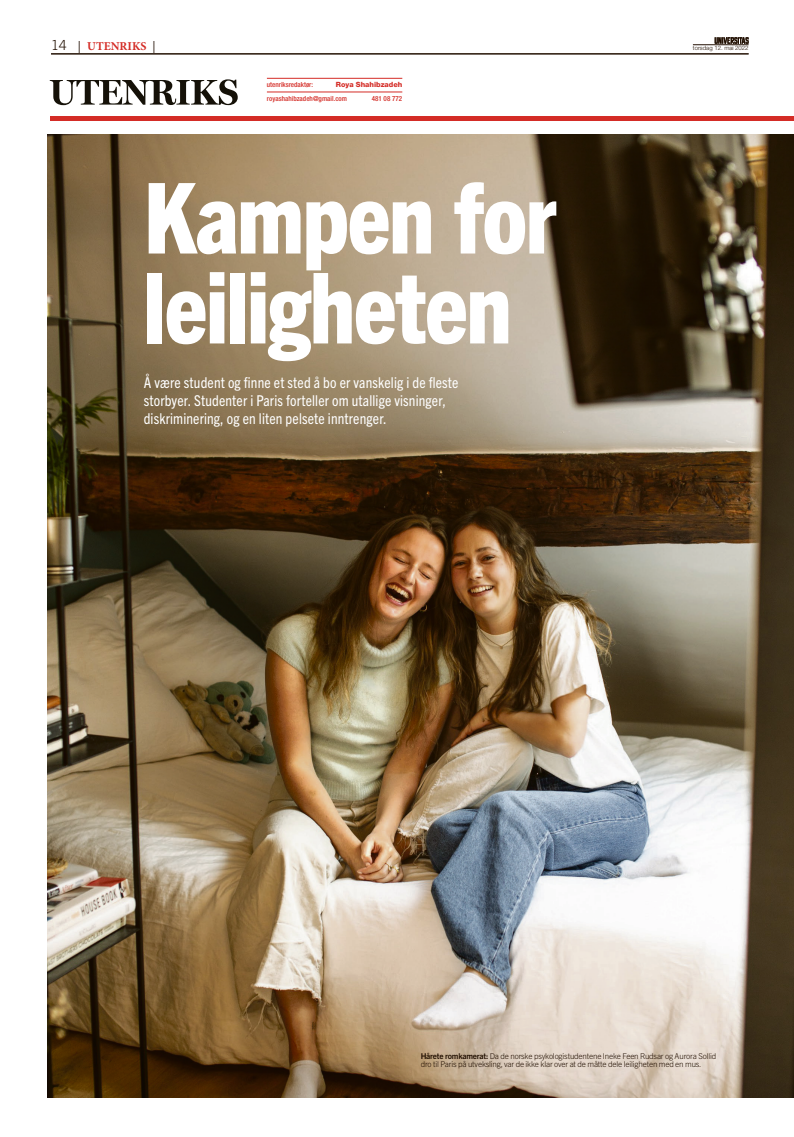
<style>
.page{position:relative;width:794px;height:1137px;background:#fff}
.page>*{position:absolute;margin:0;border:0;box-sizing:border-box;transform-origin:0 0}
.t1{font:800 condensed 98.1px/89.9px "Trade Gothic Next LT Pro";letter-spacing:-.015em;color:#fff}
.t2{font:condensed 15px/18px "Trade Gothic Next LT Pro";letter-spacing:.01em;color:#fff}
.t3{font:700 12px "Minion Pro";color:#d42c26}
.t4{font:300 8px/7.5px "Trade Gothic Next LT Pro";letter-spacing:-.02em;color:#200e00}
.t5{font:800 7.2px "Helvetica Neue LT Std";color:#d42c26}
.t6{font:500 condensed 7px "Helvetica Neue LT Std";letter-spacing:.005em;color:#d42c26}
.t7{font:300 6px "Helvetica Neue LT Std";color:#200e00}
.s1{font-family:"Trade Gothic Next LT Pro";font-weight:300;font-size:14px;color:#200e00}
.s2{font-weight:400;color:#200e00}
.s3{font-weight:700}
</style>
<div class="page">
<hr style="left:51px;top:54px;width:697px;height:1px;background:#200e00">
<svg style="left:50px;top:79px;width:188px;height:26px"></svg>
<img style="left:47px;top:134px;width:747px;height:963px">
<hr style="left:50px;top:116px;width:744px;height:4px;background:#d42c26">
<hr style="left:693px;top:45px;width:55px;height:1px;background:#200e00">
<svg style="left:714px;top:37px;width:34px;height:7px"></svg>
<hr style="left:267px;top:78px;width:135px;height:1px;background:#d42c26">
<hr style="left:267px;top:92px;width:135px;height:1px;background:#d42c26">
<h3 class="t3" style="left:51px;top:38px;width:106px"><span class="s1">14</span> <span class="s2">|</span> UTENRIKS <span class="s2">|</span></h3>
<p class="t7" style="left:693px;top:44px;width:57px">torsdag 12. mai 2022</p>
<p class="t6" style="left:267px;top:81px;width:48px">utenriksredaktør:</p>
<p class="t5" style="left:336px;top:80px;width:68px">Roya Shahibzadeh</p>
<p class="t6" style="left:267px;top:94px;width:82px">royashahibzadeh@gmail.com</p>
<p class="t6" style="left:372px;top:94px;width:32px">481 08 772</p>
<h1 class="t1" style="left:144px;top:167px;width:414px">Kampen for leiligheten</h1>
<h2 class="t2" style="left:144px;top:373px;width:316px">Å være student og finne et sted å bo er vanskelig i de fleste storbyer. Studenter i Paris forteller om utallige visninger, diskriminering, og en liten pelsete inntrenger.</h2>
<p class="t4" style="left:421px;top:1052px;width:297px"><span class="s3">Hårete romkamerat:</span> Da de norske psykologistudentene Ineke Feen Rudsar og Aurora Sollid dro til Paris på utveksling, var de ikke klar over at de måtte dele leiligheten med en mus.</p>
</div>
